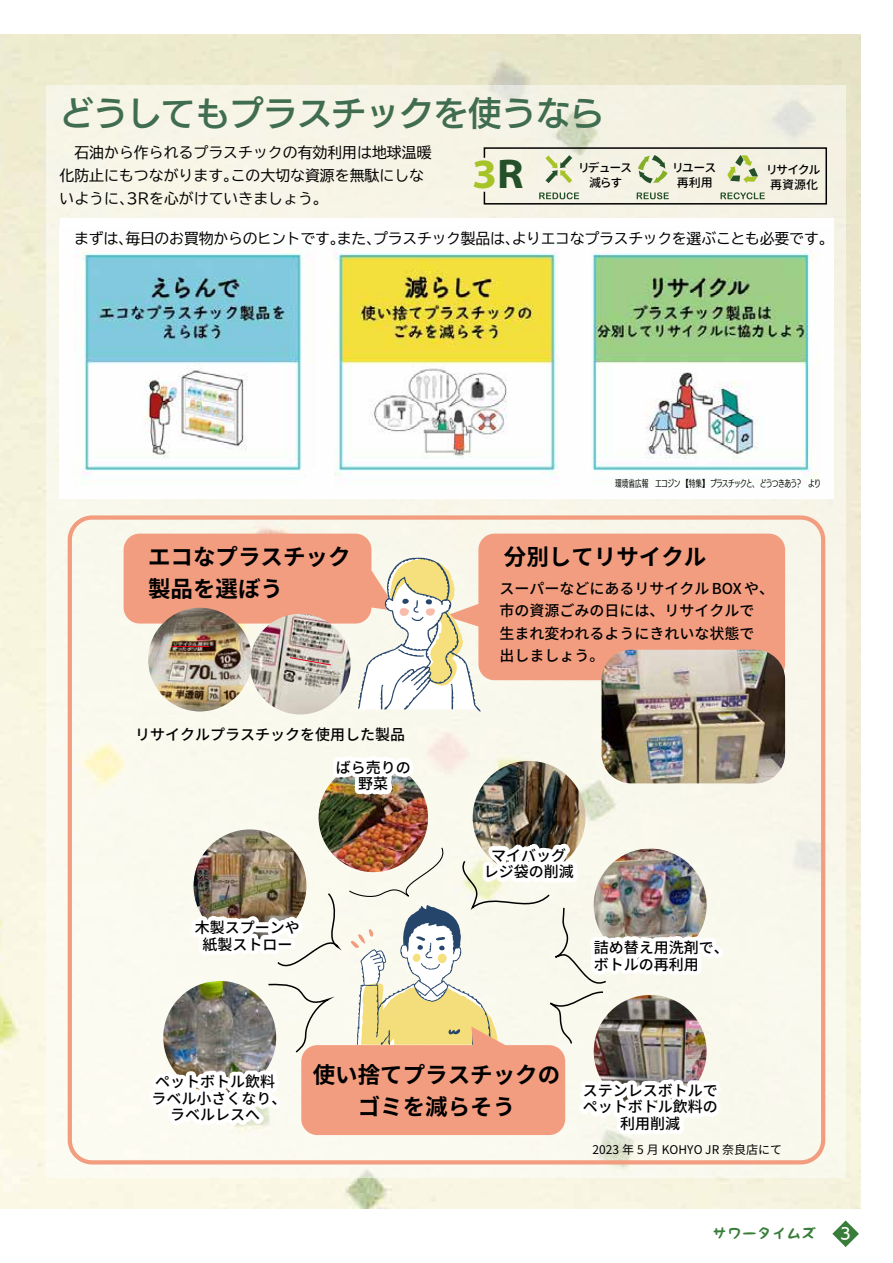
<style>
.page{position:relative;width:893px;height:1263px;background:#fff}
.page>*{position:absolute;margin:0;border:0;box-sizing:border-box;transform-origin:0 0}
.t1{font:34.05px "UD Kakugo Large Pr 6 N DB";color:#406d50}
.t2{font:700 22.5px/31.5px "Noto Sans CJ Kjp";color:#000}
.t3{font:500 15px/16.5px "Noto Sans CJ Kjp";color:#000;text-align:center}
.t4{font:14.85px/23.4px "TBUD Go Std";color:#000}
.t5{font:14.85px "TBUD Go Std";letter-spacing:-.02em;color:#000}
.t6{font:14.85px "K Fhimaji";color:#387d39}
.t7{font:14.85px "UD Kakugo Large Pr 6 N DB";color:#fff}
.t8{font:12px/15px "Gen Jyuu Gothic P Medium";color:#000}
.t9{font:12px "Noto Sans CJ Kjp";color:#000}
.t10{font:9.6px "UD Kakugo C70 Pro R";letter-spacing:-.05em;color:#000}
</style>
<div class="page">
<img style="left:0;top:34px;width:860px;height:1174px">
<svg style="left:832px;top:1220px;width:27px;height:27px"></svg>
<div style="left:47px;top:85px;width:799px;height:1093px;background:#f8f6ea"></div>
<div style="left:60px;top:218px;width:773px;height:281px;background:#fff"></div>
<img style="left:82px;top:244px;width:737px;height:238px">
<div style="left:124px;top:534px;width:247px;height:89px;background:#f39d80;border-radius:16px"></div>
<div style="left:478px;top:534px;width:307px;height:116px;background:#f39d80"></div>
<img style="left:746px;top:650px;width:39px;height:133px">
<div style="left:68px;top:515px;width:757px;height:649px;border:4px solid #f39d80;border-radius:22px"></div>
<img style="left:140px;top:557px;width:606px;height:614px">
<svg style="left:483px;top:147px;width:345px;height:58px"></svg>
<h1 class="t1" style="left:60px;top:94px;width:546px">どうしてもプラスチックを使うなら</h1>
<p class="t4" style="left:60px;top:140px;width:374px">　石油から作られるプラスチックの有効利用は地球温暖化防止にもつながります。この大切な資源を無駄にしないように、3Rを心がけていきましょう。</p>
<p class="t5" style="left:60px;top:226px;width:775px">　まずは、毎日のお買物からのヒントです。また、プラスチック製品は、よりエコなプラスチックを選ぶことも必要です。</p>
<p class="t8" style="left:580px;top:160px;width:53px;text-align:center">リデュース減らす</p>
<p class="t8" style="left:674px;top:160px;width:43px">リユース再利用</p>
<p class="t8" style="left:768px;top:161px;width:54px">リサイクル再資源化</p>
<h2 class="t2" style="left:148px;top:542px;width:204px">エコなプラスチック製品を選ぼう</h2>
<p class="t3" style="left:135px;top:726px;width:271px">リサイクルプラスチックを使用した製品</p>
<p class="t3" style="left:336px;top:759px;width:76px">ばら売りの野菜</p>
<p class="t3" style="left:195px;top:919px;width:106px">木製スプーンや紙製ストロー</p>
<p class="t10" style="left:615px;top:476px;width:207px">環境省広報　エコジン【特集】プラスチックと、どうつきあう？　より</p>
<h2 class="t2" style="left:504px;top:542px;width:204px">分別してリサイクル</h2>
<p class="t3" style="left:499px;top:577px;width:276px;line-height:22.5px;text-align:left">スーパーなどにあるリサイクル BOXや、市の資源ごみの日には、リサイクルで<br>生まれ変われるようにきれいな状態で<br>出しましょう。</p>
<p class="t3" style="left:484px;top:847px;width:91px">マイバッグレジ袋の削減</p>
<p class="t3" style="left:594px;top:940px;width:136px;text-align:left">詰め替え用洗剤で、ボトルの再利用</p>
<p class="t3" style="left:151px;top:1074px;width:137px">ペットボトル飲料ラベル小さくなり、ラベルレスへ</p>
<h2 class="t2" style="left:313px;top:1059px;width:249px;text-align:center">使い捨てプラスチックのゴミを減らそう</h2>
<p class="t3" style="left:583px;top:1082px;width:136px">ステンレスボトルでペットボトル飲料の利用削減</p>
<p class="t9" style="left:593px;top:1143px;width:191px">2023 年 5 月 KOHYO JR 奈良店にて</p>
<p class="t6" style="left:712px;top:1226px;width:106px">サワータイムズ</p>
<p class="t7" style="left:840px;top:1225px;width:12px">3</p>
</div>
